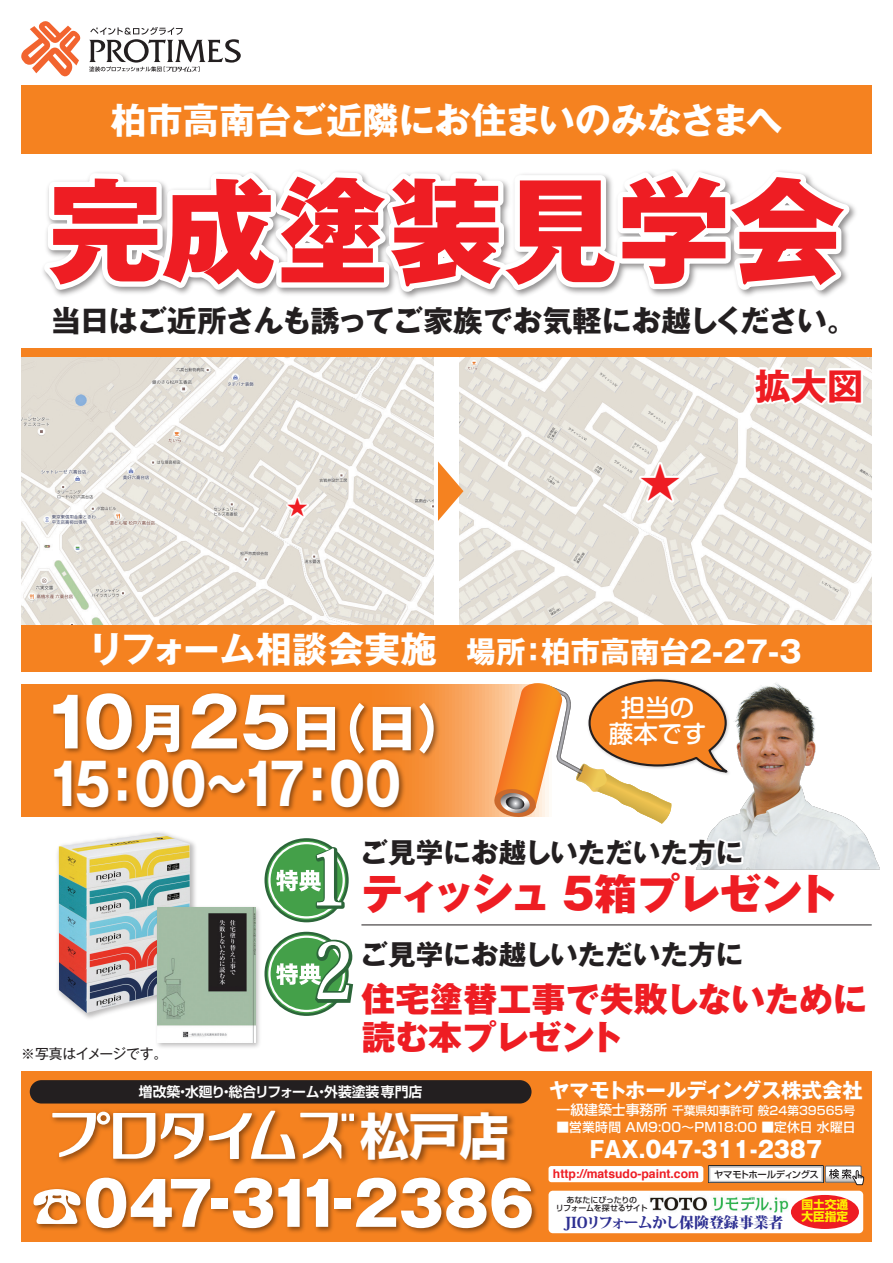
<style>
.page{position:relative;width:893px;height:1263px;background:#fff}
.page>*{position:absolute;margin:0;border:0;box-sizing:border-box;transform-origin:0 0}
.t1{font:800 113.7px "Gothic MB101 Pro";color:#ee1d23}
.t2{font:800 59.55px "Gothic MB101 Pro";color:#fff}
.t3{font:700 57.45px "Gothic MB101 Pro";letter-spacing:-.09em;color:#fff;scale:.83 1}
.t4{font:700 53.1px "Gothic MB101 Pro";color:#fff}
.t5{font:700 49.65px "Shin Go Pro";color:#fff}
.t6{font:800 42.45px "Gothic MB101 Pro";letter-spacing:-.075em;color:#ee1d23}
.t7{font:41.4px "Koz Go Pro";color:#ee1d23}
.t8{font:700 36.15px "Gothic MB101 Pro";color:#fff}
.t9{font:700 36.15px "Gothic MB101 Pro";color:#ee1d23}
.t10{font:800 34.05px/38.2px "Gothic MB101 Pro";color:#ee1d23}
.t11{font:700 29.7px "Gothic MB101 Pro";letter-spacing:-.04em;color:#231f20}
.t12{font:700 29.7px "Gothic MB101 Pro";color:#fff}
.t13{font:700 27.6px "Gothic MB101 Pro";color:#231f20}
.t14{font:500 24.45px/26.5px "Shin M Go Pro";color:#fff;text-align:center}
.t15{font:800 22.35px "Gothic MB101 Pro";color:#fff;scale:.95 1}
.t16{font:21.15px "Koz Go Pro";color:#ee1d23}
.t17{font:700 20.55px "Gothic MB101 Pro";letter-spacing:-.01em;color:#fff}
.t18{font:800 14.85px "Koz Min Pro";letter-spacing:-.025em;color:#2e3092}
.t19{font:700 13.8px "Shin Go Pro De";color:#fff}
.t20{font:13.8px "Gothic MB101 Pro";letter-spacing:-.025em;color:#231f20}
.t21{font:500 12.75px "Shin Go Pro";letter-spacing:.02em;color:#fff}
.t22{font:700 12.15px "Helvetica";color:#ee1d23}
.t23{font:500 11.7px "Shin Go Pro";color:#fff}
.t24{font:700 11.7px/12.1px "Shin Go Pro";color:#fff101}
.t25{font:500 7.95px/7.9px "Shin Go Pro";letter-spacing:-.03em;color:#231f20;text-align:center}
.s1{font-size:36.15px}
.s2{font-size:68.1px}
.s3{font-size:53.1px}
.s4{font-size:13.8px}
.s5{font-family:"Shin Go Pro";font-weight:500;font-size:9.3px;color:#231f20}
</style>
<div class="page">
<div style="left:21px;top:85px;width:851px;height:68px;background:#f58220"></div>
<div style="left:21px;top:1071px;width:851px;height:171px;background:#f58220"></div>
<div style="left:21px;top:349px;width:851px;height:8px;background:#f58220"></div>
<img style="left:21px;top:357px;width:413px;height:268px">
<img style="left:459px;top:357px;width:413px;height:268px">
<div style="left:21px;top:625px;width:851px;height:47px;background:#f58220"></div>
<hr style="left:361px;top:924px;width:511px;height:1px;background:#231f20">
<img style="left:57px;top:832px;width:139px;height:186px">
<img style="left:59px;top:833px;width:131px;height:180px">
<img style="left:153px;top:903px;width:107px;height:145px">
<img style="left:158px;top:908px;width:98px;height:134px">
<svg style="left:438px;top:461px;width:25px;height:60px"></svg>
<img style="left:33px;top:1177px;width:504px;height:56px">
<img style="left:679px;top:683px;width:201px;height:243px">
<svg style="left:266px;top:839px;width:81px;height:82px"></svg>
<div style="left:264px;top:838px;width:85px;height:84px;border:2px solid #2c663a;border-radius:50%"></div>
<svg style="left:269px;top:843px;width:75px;height:74px"></svg>
<div style="left:268px;top:842px;width:77px;height:76px;border:2px solid #fff;border-radius:50%"></div>
<svg style="left:276px;top:844px;width:71px;height:67px"></svg>
<svg style="left:266px;top:933px;width:81px;height:82px"></svg>
<div style="left:264px;top:932px;width:85px;height:84px;border:2px solid #2c663a;border-radius:50%"></div>
<svg style="left:269px;top:937px;width:75px;height:74px"></svg>
<div style="left:268px;top:935px;width:77px;height:77px;border:2px solid #fff;border-radius:50%"></div>
<svg style="left:276px;top:937px;width:78px;height:68px"></svg>
<div style="left:549px;top:1166px;width:154px;height:16px;background:#fff;border-radius:3px"></div>
<svg style="left:825px;top:1166px;width:39px;height:19px"></svg>
<div style="left:709px;top:1166px;width:114px;height:16px;background:#bcbdc0"></div>
<div style="left:709px;top:1167px;width:113px;height:14px;background:#fff"></div>
<div style="left:709px;top:1167px;width:113px;height:14px;border:1px solid #bcbdc0"></div>
<img style="left:58px;top:1110px;width:456px;height:55px">
<svg style="left:52px;top:1112px;width:103px;height:47px"></svg>
<div style="left:349px;top:1113px;width:5px;height:8px;background:#fff"></div>
<svg style="left:161px;top:1111px;width:185px;height:48px"></svg>
<div style="left:30px;top:1080px;width:501px;height:23px;background:#231f20;border-radius:12px"></div>
<div style="left:549px;top:1191px;width:314px;height:42px;background:#fff;border-radius:4px"></div>
<div style="left:791px;top:1195px;width:68px;height:34px;background:#ee1d23;border-radius:50%"></div>
<img style="left:650px;top:1197px;width:138px;height:15px">
<svg style="left:89px;top:27px;width:152px;height:45px"></svg>
<svg style="left:21px;top:21px;width:59px;height:56px"></svg>
<img style="left:38px;top:684px;width:321px;height:133px">
<svg style="left:43px;top:170px;width:813px;height:128px"></svg>
<svg style="left:284px;top:494px;width:27px;height:29px"></svg>
<svg style="left:637px;top:459px;width:46px;height:46px"></svg>
<svg style="left:749px;top:364px;width:116px;height:76px"></svg>
<svg style="left:359px;top:679px;width:388px;height:192px"></svg>
<h3 class="t8" style="left:111px;top:90px;width:674px">柏市高南台ご近隣にお住まいのみなさまへ</h3>
<h1 class="t1" style="left:48px;top:136px;width:798px">完成塗装見学会</h1>
<h3 class="t11" style="left:51px;top:296px;width:807px">当日はご近所さんも誘ってご家族でお気軽にお越しください。</h3>
<h3 class="t16" style="left:287px;top:494px;width:23px">★</h3>
<h3 class="t7" style="left:639px;top:456px;width:43px">★</h3>
<h3 class="t9" style="left:755px;top:356px;width:110px">拡大図</h3>
<h3 class="t12" style="left:88px;top:627px;width:715px"><span class="s1">リフォーム相談会実施</span>　場所：柏市高南台2-27-3</h3>
<h3 class="t4" style="left:43px;top:684px;width:428px"><span class="s2">10</span>月<span class="s2">25</span>日（日）</h3>
<h3 class="t3" style="left:47px;top:736px;width:429px">15：00～17：00</h3>
<h3 class="t14" style="left:609px;top:691px;width:99px">担当の藤本です</h3>
<h3 class="t13" style="left:360px;top:830px;width:385px">ご見学にお越しいただいた方に</h3>
<p class="t20" style="left:21px;top:1042px;width:148px">※写真はイメージです。</p>
<h3 class="t6" style="left:361px;top:858px;width:479px">ティッシュ 5箱プレゼント</h3>
<h3 class="t13" style="left:360px;top:932px;width:385px">ご見学にお越しいただいた方に</h3>
<h3 class="t10" style="left:361px;top:976px;width:507px">住宅塗替工事で失敗しないために読む本プレゼント</h3>
<p class="t19" style="left:139px;top:1080px;width:285px">増改築・水廻り・総合リフォーム・外装塗装専門店</p>
<h3 class="t5" style="left:360px;top:1096px;width:150px">松戸店</h3>
<h2 class="t2" style="left:30px;top:1154px;width:505px"><span class="s3">☎</span>047-311-2386</h2>
<h3 class="t17" style="left:549px;top:1073px;width:316px">ヤマモトホールディングス株式会社</h3>
<p class="t23" style="left:557px;top:1101px;width:300px"><span class="s4">一級建築士事務所</span>千葉県知事許可 般24第39565号</p>
<p class="t21" style="left:556px;top:1117px;width:301px">■営業時間 AM9:00～PM18:00 ■定休日 水曜日</p>
<h3 class="t15" style="left:590px;top:1130px;width:246px">FAX.047-311-2387</h3>
<p class="t22" style="left:553px;top:1164px;width:268px">http://matsudo-paint.com <span class="s5">ヤマモトホールディングス</span></p>
<p class="t25" style="left:556px;top:1194px;width:94px">あなたにぴったりの<br>リフォームを探せるサイト</p>
<p class="t18" style="left:564px;top:1211px;width:220px">JIOリフォームかし保険登録事業者</p>
<p class="t24" style="left:801px;top:1197px;width:48px">国土交通大臣指定</p>
</div>
